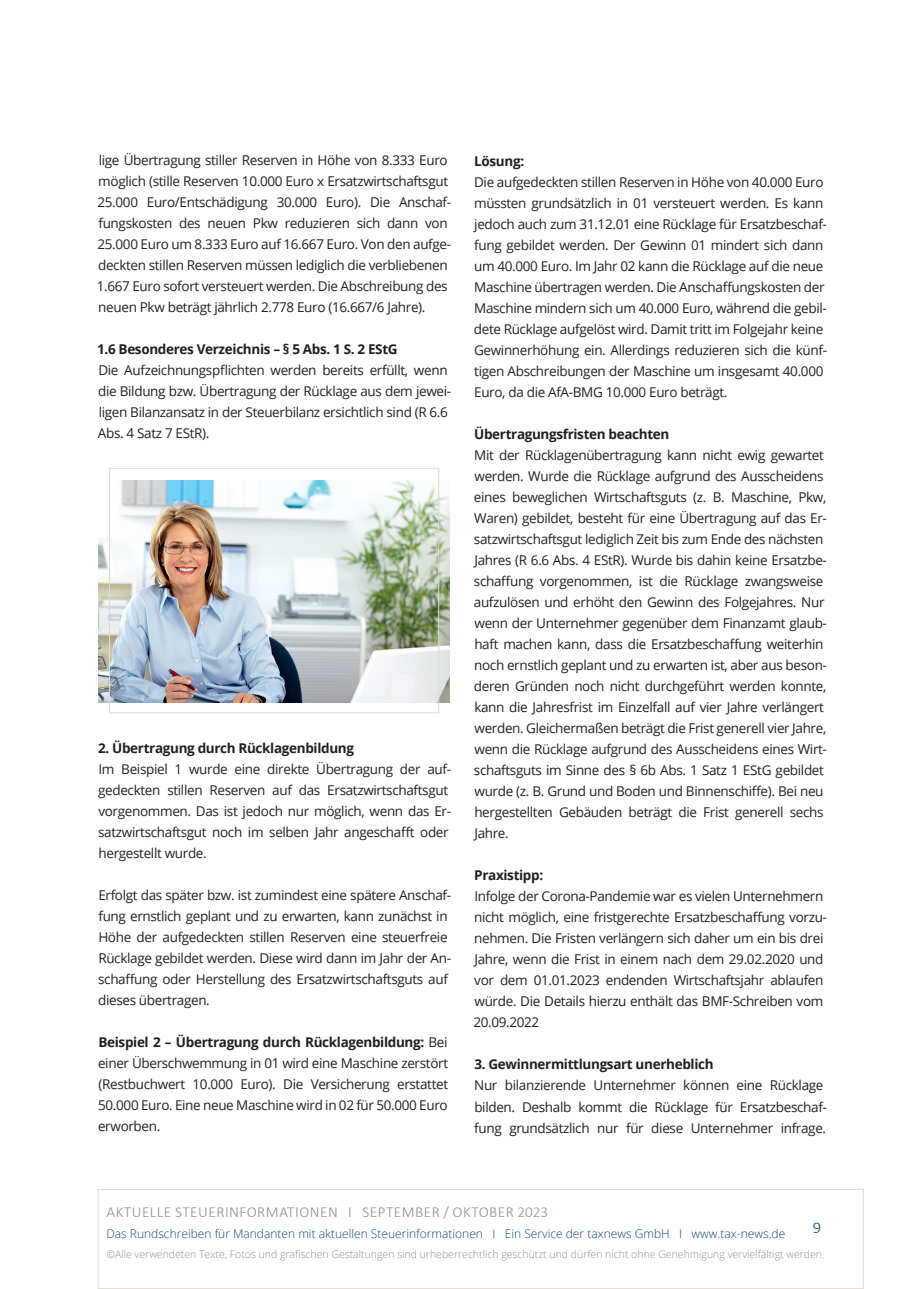
<style>
.page{position:relative;width:919px;height:1289px;background:#fff}
.page>*{position:absolute;margin:0;border:0;box-sizing:border-box;transform-origin:0 0}
.t1{font:300 16.5px "Calibri";color:#0f4476}
.t2{font:300 15.3px "Calibri";letter-spacing:.03em;color:#948e83}
.t3{font:13.5px/21px "Open Sans";letter-spacing:-.025em;color:#231f20}
.t4{font:700 13.5px "Open Sans";letter-spacing:-.025em;color:#231f20}
.t5{font:300 12px "Open Sans";color:#0f4476}
.t6{font:300 10.5px "Open Sans";color:#948e83}
.s1{font-weight:700}
</style>
<div class="page">
<div style="left:98px;top:1188px;width:765px;height:100px;border:1px solid #dfd9d1"></div>
<img style="left:99px;top:480px;width:350px;height:222px">
<div style="left:109px;top:468px;width:330px;height:245px;border:1px solid #dfd9d1"></div>
<p class="t3" style="left:97px;top:149px;width:356px">lige Übertragung stiller Reserven in Höhe von 8.333 Euro möglich (stille Reserven 10.000 Euro x Ersatzwirtschaftsgut 25.000 Euro/Entschädigung 30.000 Euro). Die Anschaf&shy;fungskosten des neuen Pkw reduzieren sich dann von 25.000 Euro um 8.333 Euro auf 16.667 Euro. Von den aufge&shy;deckten stillen Reserven müssen lediglich die verbliebenen 1.667 Euro sofort versteuert werden. Die Abschreibung des neuen Pkw beträgt jährlich 2.778 Euro (16.667/6 Jahre).</p>
<p class="t4" style="left:97px;top:339px;width:302px">1.6 Besonderes Verzeichnis – § 5 Abs. 1 S. 2 EStG</p>
<p class="t3" style="left:98px;top:359px;width:354px">Die Aufzeichnungspflichten werden bereits erfüllt, wenn die Bildung bzw. Übertragung der Rücklage aus dem jewei&shy;ligen Bilanzansatz in der Steuerbilanz ersichtlich sind (R 6.6<br>Abs. 4 Satz 7 EStR).</p>
<p class="t4" style="left:98px;top:738px;width:257px">2. Übertragung durch Rücklagenbildung</p>
<p class="t3" style="left:98px;top:758px;width:354px">Im Beispiel 1 wurde eine direkte Übertragung der auf&shy;gedeckten stillen Reserven auf das Ersatzwirtschaftsgut vorgenommen. Das ist jedoch nur möglich, wenn das Er&shy;satzwirtschaftsgut noch im selben Jahr angeschafft oder hergestellt wurde.</p>
<p class="t3" style="left:98px;top:884px;width:354px">Erfolgt das später bzw. ist zumindest eine spätere Anschaf&shy;fung ernstlich geplant und zu erwarten, kann zunächst in Höhe der aufgedeckten stillen Reserven eine steuerfreie Rücklage gebildet werden. Diese wird dann im Jahr der An&shy;schaffung oder Herstellung des Ersatzwirtschaftsguts auf dieses übertragen.</p>
<p class="t3" style="left:98px;top:1031px;width:351px;text-align:justify"><span class="s1">Beispiel 2 – Übertragung durch Rücklagenbildung:</span> Bei einer Überschwemmung in 01 wird eine Maschine zerstört (Restbuchwert 10.000 Euro). Die Versicherung erstattet 50.000 Euro. Eine neue Maschine wird in 02 für 50.000 Euro erworben.</p>
<p class="t4" style="left:474px;top:151px;width:51px">Lösung:</p>
<p class="t3" style="left:474px;top:171px;width:354px">Die aufgedeckten stillen Reserven in Höhe von 40.000 Euro müssten grundsätzlich in 01 versteuert werden. Es kann jedoch auch zum 31.12.01 eine Rücklage für Ersatzbeschaf&shy;fung gebildet werden. Der Gewinn 01 mindert sich dann um 40.000 Euro. Im Jahr 02 kann die Rücklage auf die neue Maschine übertragen werden. Die Anschaffungskosten der Maschine mindern sich um 40.000 Euro, während die gebil&shy;dete Rücklage aufgelöst wird. Damit tritt im Folgejahr keine Gewinnerhöhung ein. Allerdings reduzieren sich die künf&shy;tigen Abschreibungen der Maschine um insgesamt 40.000<br>Euro, da die AfA-BMG 10.000 Euro beträgt.</p>
<p class="t4" style="left:474px;top:424px;width:197px">Übertragungsfristen beachten</p>
<p class="t3" style="left:474px;top:444px;width:354px">Mit der Rücklagenübertragung kann nicht ewig gewartet werden. Wurde die Rücklage aufgrund des Ausscheidens eines beweglichen Wirtschaftsguts (z. B. Maschine, Pkw, Waren) gebildet, besteht für eine Übertragung auf das Er&shy;satzwirtschaftsgut lediglich Zeit bis zum Ende des nächsten Jahres (R 6.6 Abs. 4 EStR). Wurde bis dahin keine Ersatzbe&shy;schaffung vorgenommen, ist die Rücklage zwangsweise aufzulösen und erhöht den Gewinn des Folgejahres. Nur wenn der Unternehmer gegenüber dem Finanzamt glaub&shy;haft machen kann, dass die Ersatzbeschaffung weiterhin noch ernstlich geplant und zu erwarten ist, aber aus beson&shy;deren Gründen noch nicht durchgeführt werden konnte, kann die Jahresfrist im Einzelfall auf vier Jahre verlängert werden. Gleichermaßen beträgt die Frist generell vier Jahre, wenn die Rücklage aufgrund des Ausscheidens eines Wirt&shy;schaftsguts im Sinne des § 6b Abs. 1 Satz 1 EStG gebildet wurde (z. B. Grund und Boden und Binnenschiffe). Bei neu hergestellten Gebäuden beträgt die Frist generell sechs Jahre.</p>
<p class="t4" style="left:474px;top:865px;width:70px">Praxistipp:</p>
<p class="t3" style="left:473px;top:885px;width:355px">Infolge der Corona-Pandemie war es vielen Unternehmern nicht möglich, eine fristgerechte Ersatzbeschaffung vorzu&shy;nehmen. Die Fristen verlängern sich daher um ein bis drei Jahre, wenn die Frist in einem nach dem 29.02.2020 und vor dem 01.01.2023 endenden Wirtschaftsjahr ablaufen würde. Die Details hierzu enthält das BMF-Schreiben vom 20.09.2022</p>
<p class="t4" style="left:474px;top:1055px;width:241px">3. Gewinnermittlungsart unerheblich</p>
<p class="t3" style="left:474px;top:1074px;width:354px">Nur bilanzierende Unternehmer können eine Rücklage bilden. Deshalb kommt die Rücklage für Ersatzbeschaf&shy;fung grundsätzlich nur für diese Unternehmer infrage.</p>
<p class="t2" style="left:107px;top:1202px;width:443px">AKTUELLE STEUERINFORMATIONEN I SEPTEMBER / OKTOBER 2023</p>
<p class="t5" style="left:106px;top:1224px;width:680px">Das Rundschreiben für Mandanten mit aktuellen Steuerinformationen I Ein Service der taxnews GmbH I www.tax-news.de</p>
<p class="t6" style="left:106px;top:1246px;width:719px">©Alle verwendeten Texte, Fotos und grafischen Gestaltungen sind urheberrechtlich geschützt und dürfen nicht ohne Genehmigung vervielfältigt werden.</p>
<p class="t1" style="left:812px;top:1216px;width:10px">9</p>
</div>
